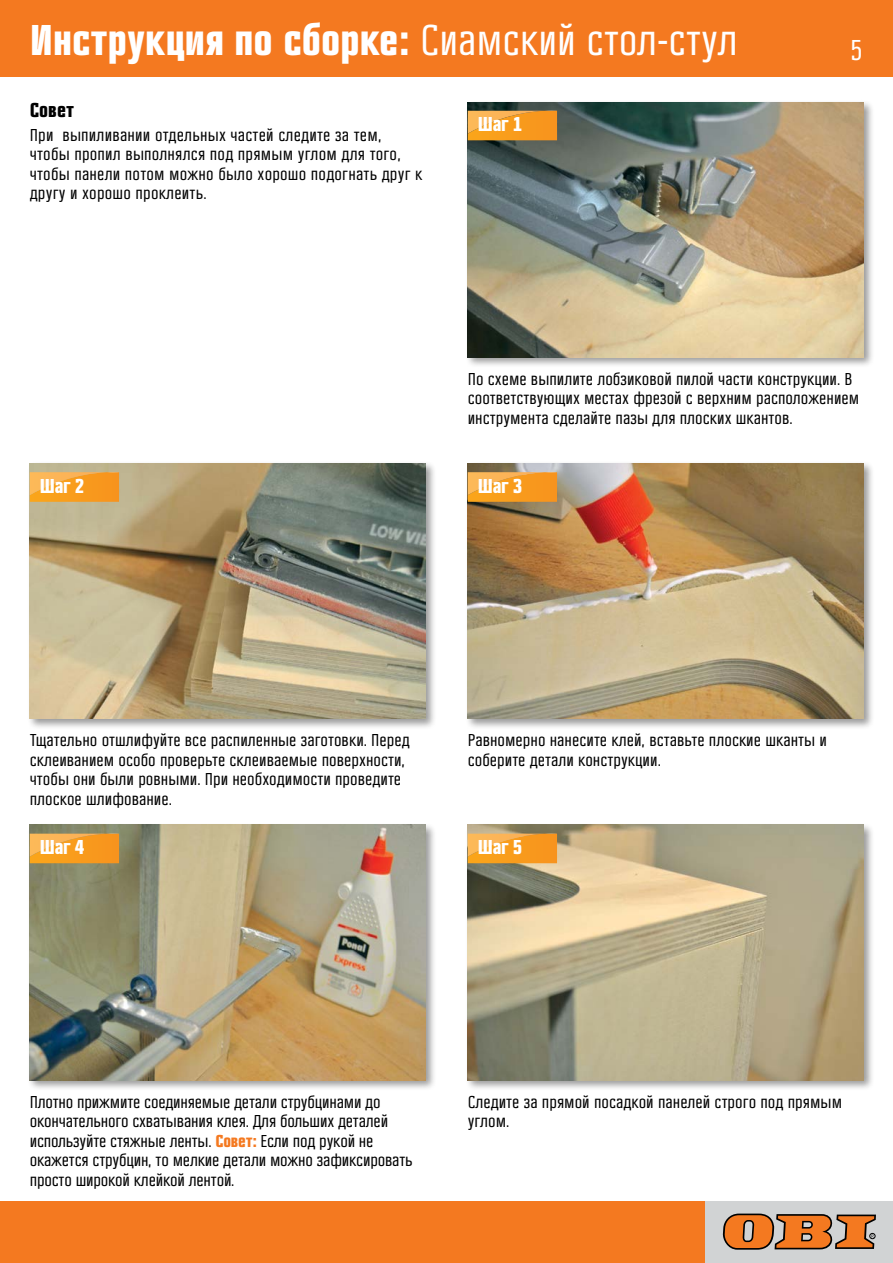
<style>
.page{position:relative;width:893px;height:1263px;background:#fff}
.page>*{position:absolute;margin:0;border:0;box-sizing:border-box;transform-origin:0 0}
.t1{font:700 45px "Obi Condensed CYOP";color:#fff}
.t2{font:30px "Obi Condensed";color:#fff}
.t3{font:700 21px "Obi Condensed CYOP";letter-spacing:-.02em;color:#fff}
.t4{font:700 21px "Obi Condensed CYOP";color:#000}
.t5{font:18px/19.5px "Obi Condensed CYOP";color:#000}
.s1{font-weight:400}
.s2{font-weight:700;color:#f47920}
</style>
<div class="page">
<div style="left:0;top:0;width:893px;height:77px;background:#f47920"></div>
<div style="left:0;top:1199px;width:751px;height:64px;background:#f47920"></div>
<div style="left:706px;top:1199px;width:187px;height:64px;background:#d1d3d4"></div>
<svg style="left:723px;top:1213px;width:153px;height:37px"></svg>
<div style="left:0;top:1195px;width:893px;height:5px;background:#fff"></div>
<div style="left:465px;top:99px;width:410px;height:270px;background:#000;opacity:.4"></div>
<img style="left:468px;top:102px;width:395px;height:255px">
<svg style="left:468px;top:111px;width:89px;height:29px;background:#f8a02a"></svg>
<div style="left:465px;top:461px;width:410px;height:269px;background:#000;opacity:.4"></div>
<img style="left:468px;top:463px;width:395px;height:256px">
<div style="left:27px;top:461px;width:410px;height:269px;background:#000;opacity:.4"></div>
<img style="left:30px;top:463px;width:395px;height:256px">
<svg style="left:30px;top:472px;width:89px;height:30px;background:#f8a12c"></svg>
<svg style="left:468px;top:472px;width:89px;height:30px;background:#f7a02b"></svg>
<div style="left:465px;top:822px;width:410px;height:269px;background:#000;opacity:.4"></div>
<img style="left:468px;top:825px;width:395px;height:255px">
<svg style="left:468px;top:833px;width:89px;height:30px;background:#f7a12c"></svg>
<div style="left:27px;top:822px;width:410px;height:269px;background:#000;opacity:.4"></div>
<img style="left:30px;top:825px;width:395px;height:255px">
<svg style="left:30px;top:833px;width:89px;height:30px;background:#f6a02c"></svg>
<h1 class="t1" style="left:30px;top:16px;width:710px">Инструкция по сборке: <span class="s1">Сиамский стол-стул</span></h1>
<p class="t4" style="left:30px;top:99px;width:46px">Совет</p>
<p class="t5" style="left:30px;top:125px;width:394px">При выпиливании отдельных частей следите за тем, чтобы пропил выполнялся под прямым углом для того, чтобы панели потом можно было хорошо подогнать друг к другу и хорошо проклеить.</p>
<p class="t3" style="left:478px;top:113px;width:46px">Шаг 1</p>
<h2 class="t2" style="left:850px;top:34px;width:15px">5</h2>
<p class="t5" style="left:468px;top:369px;width:393px">По схеме выпилите лобзиковой пилой части конструкции. В соответствующих местах фрезой с верхним расположением инструмента сделайте пазы для плоских шкантов.</p>
<p class="t3" style="left:40px;top:474px;width:46px">Шаг 2</p>
<p class="t3" style="left:478px;top:474px;width:46px">Шаг 3</p>
<p class="t5" style="left:30px;top:731px;width:382px">Тщательно отшлифуйте все распиленные заготовки. Перед склеиванием особо проверьте склеиваемые поверхности, чтобы они были ровными. При необходимости проведите плоское шлифование.</p>
<p class="t3" style="left:40px;top:836px;width:46px">Шаг 4</p>
<p class="t5" style="left:468px;top:731px;width:361px">Равномерно нанесите клей, вставьте плоские шканты и соберите детали конструкции.</p>
<p class="t3" style="left:478px;top:836px;width:46px">Шаг 5</p>
<p class="t5" style="left:30px;top:1092px;width:384px">Плотно прижмите соединяемые детали струбцинами до окончательного схватывания клея. Для больших деталей используйте стяжные ленты. <span class="s2">Совет:</span> Если под рукой не окажется струбцин, то мелкие детали можно зафиксировать просто широкой клейкой лентой.</p>
<p class="t5" style="left:468px;top:1092px;width:376px">Следите за прямой посадкой панелей строго под прямым углом.</p>
</div>
